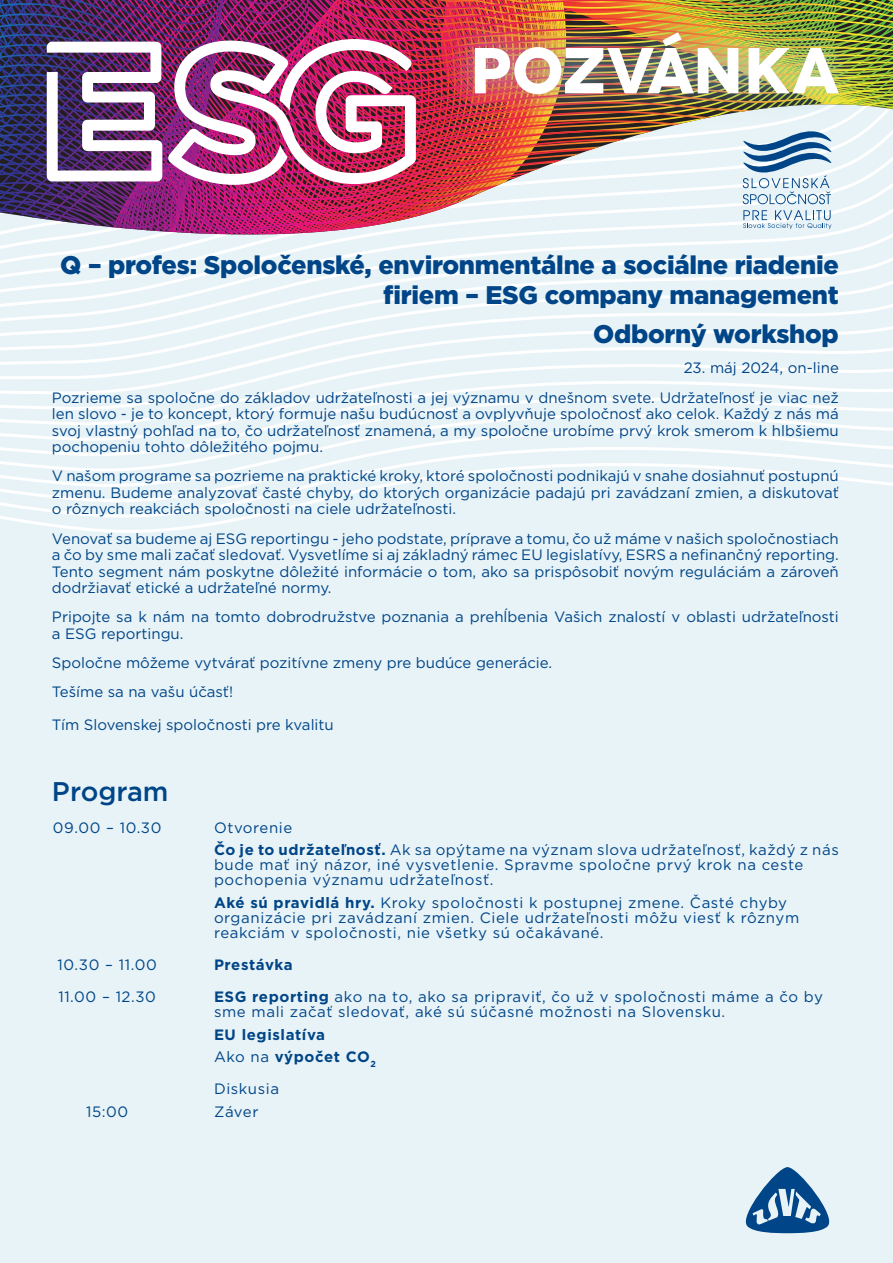
<style>
.page{position:relative;width:893px;height:1263px;background:#fff}
.page>*{position:absolute;margin:0;border:0;box-sizing:border-box;transform-origin:0 0}
.t1{font:700 64.8px "Novecentowide";color:#fff}
.t2{font:500 27px "Gotham";color:#004587}
.t3{font:900 25.5px/30px "Gotham";letter-spacing:-.01em;color:#004587;text-align:right}
.t4{font:15px/16.5px "Gotham";letter-spacing:.015em;color:#004587;text-align:justify}
.t5{font:15px/15px "Gotham";letter-spacing:.04em;color:#004587}
.t6{font:700 15px "Gotham";letter-spacing:.04em;color:#004587}
.s1{font-weight:700}
.s2{font-weight:400}
</style>
<div class="page">
<div style="left:0;top:77px;width:893px;height:1186px;background:#e8f3f7"></div>
<svg style="left:0;top:278px;width:893px;height:215px"></svg>
<svg style="left:0;top:235px;width:893px;height:43px"></svg>
<img style="left:0;top:0;width:893px;height:235px">
<svg style="left:745px;top:1167px;width:85px;height:66px"></svg>
<p class="t1" style="left:470px;top:30px;width:371px">POZVÁNKA</p>
<p class="t3" style="left:60px;top:250px;width:780px">Q – profes: Spoločenské, environmentálne a sociálne riadenie firiem – ESG company management</p>
<p class="t3" style="left:593px;top:318px;width:247px">Odborný workshop</p>
<p class="t4" style="left:684px;top:359px;width:157px">23. máj 2024, on-line</p>
<p class="t4" style="left:52px;top:389px;width:788px">Pozrieme sa spoločne do základov udržateľnosti a jej významu v dnešnom svete. Udržateľnosť je viac než len slovo - je to koncept, ktorý formuje našu budúcnosť a ovplyvňuje spoločnosť ako celok. Každý z nás má svoj vlastný pohľad na to, čo udržateľnosť znamená, a my spoločne urobíme prvý krok smerom k hlbšiemu pochopeniu tohto dôležitého pojmu.</p>
<p class="t4" style="left:52px;top:467px;width:788px">V našom programe sa pozrieme na praktické kroky, ktoré spoločnosti podnikajú v snahe dosiahnuť postupnú zmenu. Budeme analyzovať časté chyby, do ktorých organizácie padajú pri zavádzaní zmien, a diskutovať o rôznych reakciách spoločnosti na ciele udržateľnosti.</p>
<p class="t4" style="left:52px;top:530px;width:788px">Venovať sa budeme aj ESG reportingu - jeho podstate, príprave a tomu, čo už máme v našich spoločnostiach a čo by sme mali začať sledovať. Vysvetlíme si aj základný rámec EU legislatívy, ESRS a nefinančný reporting.<br>Tento segment nám poskytne dôležité informácie o tom, ako sa prispôsobiť novým reguláciám a zároveň dodržiavať etické a udržateľné normy.</p>
<p class="t4" style="left:52px;top:609px;width:788px">Pripojte sa k nám na tomto dobrodružstve poznania a prehĺbenia Vašich znalostí v oblasti udržateľnosti a ESG reportingu.</p>
<p class="t4" style="left:52px;top:654px;width:502px">Spoločne môžeme vytvárať pozitívne zmeny pre budúce generácie.</p>
<p class="t4" style="left:52px;top:684px;width:183px">Tešíme sa na vašu účasť!</p>
<p class="t4" style="left:52px;top:716px;width:283px">Tím Slovenskej spoločnosti pre kvalitu</p>
<p class="t2" style="left:52px;top:773px;width:118px">Program</p>
<p class="t4" style="left:53px;top:819px;width:110px">09.00 – 10.30</p>
<p class="t5" style="left:214px;top:820px;width:80px">Otvorenie</p>
<p class="t5" style="left:214px;top:842px;width:626px"><span class="s1">Čo je to udržateľnosť.</span> Ak sa opýtame na význam slova udržateľnosť, každý z nás bude mať iný názor, iné vysvetlenie. Spravme spoločne prvý krok na ceste pochopenia významu udržateľnosť.</p>
<p class="t5" style="left:214px;top:895px;width:587px"><span class="s1">Aké sú pravidlá hry.</span> Kroky spoločnosti k postupnej zmene. Časté chyby organizácie pri zavádzaní zmien. Ciele udržateľnosti môžu viesť k rôznym reakciám v spoločnosti, nie všetky sú očakávané.</p>
<p class="t4" style="left:58px;top:956px;width:101px">10.30 – 11.00</p>
<p class="t6" style="left:214px;top:955px;width:80px">Prestávka</p>
<p class="t4" style="left:58px;top:988px;width:99px">11.00 – 12.30</p>
<p class="t5" style="left:214px;top:989px;width:610px"><span class="s1">ESG reporting</span> ako na to, ako sa pripraviť, čo už v spoločnosti máme a čo by sme mali začať sledovať, aké sú súčasné možnosti na Slovensku.</p>
<p class="t6" style="left:214px;top:1024px;width:113px">EU legislatíva</p>
<p class="t6" style="left:214px;top:1047px;width:163px"><span class="s2">Ako na</span> výpočet CO<sub>2</sub></p>
<p class="t5" style="left:214px;top:1081px;width:67px">Diskusia</p>
<p class="t4" style="left:86px;top:1103px;width:44px">15:00</p>
<p class="t4" style="left:214px;top:1103px;width:46px">Záver</p>
</div>
